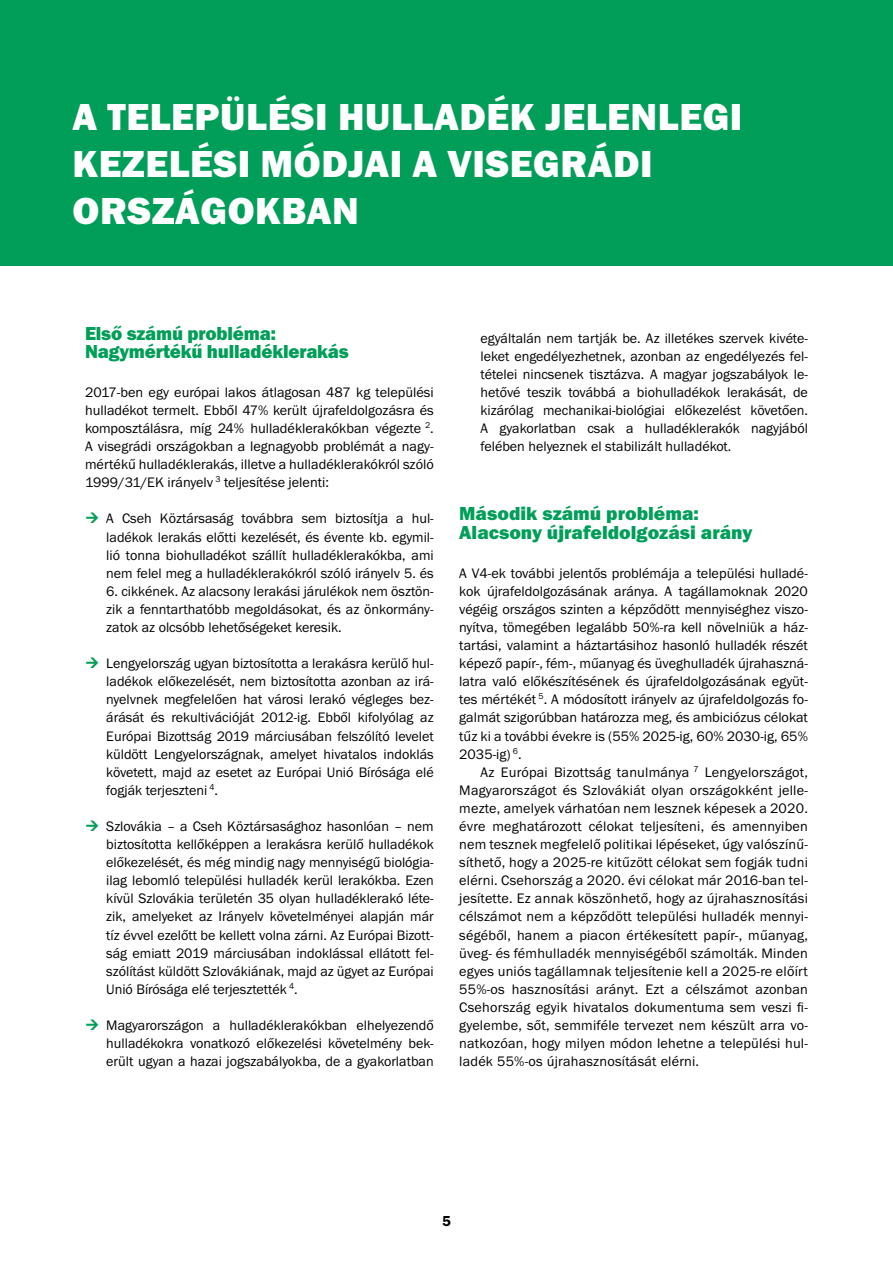
<style>
.page{position:relative;width:893px;height:1263px;background:#fff}
.page>*{position:absolute;margin:0;border:0;box-sizing:border-box;transform-origin:0 0}
.t1{font:39px/46.8px "Franklin Got Itc TOT Hea";letter-spacing:.015em;color:#fff}
.t2{font:19.5px/18.1px "Franklin Got Itc TOT Hea";color:#009e59}
.t3{font:15px "Franklin Got Itc TOT Dem";color:#000}
.t4{font:14.25px/18.1px "Franklin Got Itc TOT Boo";color:#000;text-align:justify}
</style>
<div class="page">
<div style="left:0;top:0;width:893px;height:265px;background:#009e59"></div>
<h1 class="t1" style="left:73px;top:94px;width:671px">A TELEPÜLÉSI HULLADÉK JELENLEGI<br>KEZELÉSI MÓDJAI A VISEGRÁDI<br>ORSZÁGOKBAN</h1>
<h2 class="t2" style="left:85px;top:324px;width:265px">Első számú probléma:<br>Nagymértékű hulladéklerakás</h2>
<p class="t4" style="left:85px;top:383px;width:350px">2017-ben egy európai lakos átlagosan 487 kg települési hulladékot termelt. Ebből 47% került újrafeldolgozásra és komposztálásra, míg 24% hulladéklerakókban végezte <sup>2</sup>.<br>A visegrádi országokban a legnagyobb problémát a nagy&shy;mértékű hulladéklerakás, illetve a hulladéklerakókról szóló 1999/31/EK irányelv <sup>3</sup> teljesítése jelenti:</p>
<p class="t4" style="left:106px;top:510px;width:329px">A Cseh Köztársaság továbbra sem biztosítja a hul&shy;ladékok lerakás előtti kezelését, és évente kb. egymil&shy;lió tonna biohulladékot szállít hulladéklerakókba, ami nem felel meg a hulladéklerakókról szóló irányelv 5. és</p>
<p class="t4" style="left:106px;top:582px;width:329px">6. cikkének. Az alacsony lerakási járulékok nem ösztön&shy;zik a fenntarthatóbb megoldásokat, és az önkormány&shy;zatok az olcsóbb lehetőségeket keresik.</p>
<p class="t4" style="left:106px;top:654px;width:329px">Lengyelország ugyan biztosította a lerakásra kerülő hul&shy;ladékok előkezelését, nem biztosította azonban az irá&shy;nyelvnek megfelelően hat városi lerakó végleges bez&shy;árását és rekultivációját 2012-ig. Ebből kifolyólag az Európai Bizottság 2019 márciusában felszólító levelet küldött Lengyelországnak, amelyet hivatalos indoklás követett, majd az esetet az Európai Unió Bírósága elé fogják terjeszteni <sup>4</sup>.</p>
<p class="t4" style="left:106px;top:817px;width:329px">Szlovákia – a Cseh Köztársasághoz hasonlóan – nem biztosította kellőképpen a lerakásra kerülő hulladékok előkezelését, és még mindig nagy mennyiségű biológia&shy;ilag lebomló települési hulladék kerül lerakókba. Ezen kívül Szlovákia területén 35 olyan hulladéklerakó léte&shy;zik, amelyeket az Irányelv követelményei alapján már tíz évvel ezelőtt be kellett volna zárni. Az Európai Bizott&shy;ság emiatt 2019 márciusában indoklással ellátott fel&shy;szólítást küldött Szlovákiának, majd az ügyet az Európai Unió Bírósága elé terjesztették <sup>4</sup>.</p>
<p class="t4" style="left:106px;top:1016px;width:329px">Magyarországon a hulladéklerakókban elhelyezendő hulladékokra vonatkozó előkezelési követelmény bek&shy;erült ugyan a hazai jogszabályokba, de a gyakorlatban</p>
<p class="t4" style="left:480px;top:329px;width:329px">egyáltalán nem tartják be. Az illetékes szervek kivéte&shy;leket engedélyezhetnek, azonban az engedélyezés fel&shy;tételei nincsenek tisztázva. A magyar jogszabályok le&shy;hetővé teszik továbbá a biohulladékok lerakását, de kizárólag mechanikai-biológiai előkezelést követően.<br>A gyakorlatban csak a hulladéklerakók nagyjából felében helyeznek el stabilizált hulladékot.</p>
<h2 class="t2" style="left:459px;top:505px;width:295px">Második számú probléma:<br>Alacsony újrafeldolgozási arány</h2>
<p class="t4" style="left:459px;top:564px;width:350px">A V4-ek további jelentős problémája a települési hulladé&shy;kok újrafeldolgozásának aránya. A tagállamoknak 2020 végéig országos szinten a képződött mennyiséghez viszo&shy;nyítva, tömegében legalább 50%-ra kell növelniük a ház&shy;tartási, valamint a háztartásihoz hasonló hulladék részét képező papír-, fém-, műanyag és üveghulladék újrahaszná&shy;latra való előkészítésének és újrafeldolgozásának együt&shy;tes mértékét <sup>5</sup>. A módosított irányelv az újrafeldolgozás fo&shy;galmát szigorúbban határozza meg, és ambiciózus célokat tűz ki a további évekre is (55% 2025-ig, 60% 2030-ig, 65% 2035-ig) <sup>6</sup>.</p>
<p class="t4" style="left:459px;top:763px;width:350px;text-indent:21px">Az Európai Bizottság tanulmánya <sup>7</sup> Lengyelországot, Magyarországot és Szlovákiát olyan országokként jelle&shy;mezte, amelyek várhatóan nem lesznek képesek a 2020. évre meghatározott célokat teljesíteni, és amennyiben nem tesznek megfelelő politikai lépéseket, úgy valószínű&shy;síthető, hogy a 2025-re kitűzött célokat sem fogják tudni elérni. Csehország a 2020. évi célokat már 2016-ban tel&shy;jesítette. Ez annak köszönhető, hogy az újrahasznosítási célszámot nem a képződött települési hulladék mennyi&shy;ségéből, hanem a piacon értékesített papír-, műanyag, üveg- és fémhulladék mennyiségéből számolták. Minden egyes uniós tagállamnak teljesítenie kell a 2025-re előírt 55%-os hasznosítási arányt. Ezt a célszámot azonban Csehország egyik hivatalos dokumentuma sem veszi fi&shy;gyelembe, sőt, semmiféle tervezet nem készült arra vo&shy;natkozóan, hogy milyen módon lehetne a települési hul&shy;ladék 55%-os újrahasznosítását elérni.</p>
<p class="t3" style="left:442px;top:1213px;width:10px">5</p>
</div>
